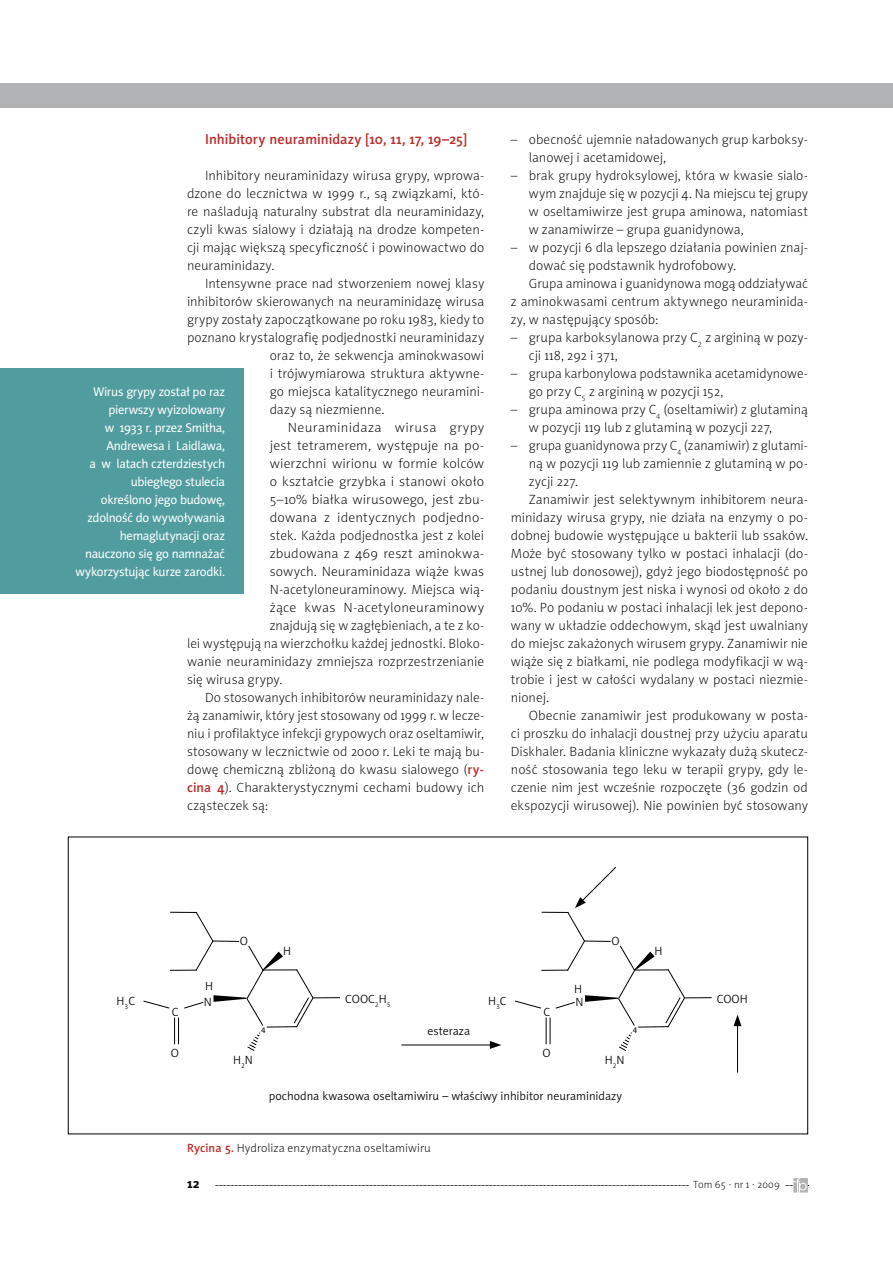
<style>
.page{position:relative;width:893px;height:1263px;background:#fff}
.page>*{position:absolute;margin:0;border:0;box-sizing:border-box;transform-origin:0 0}
.t1{font:14.25px "Naomi Sans EFN Medium";color:#ba2d2b}
.t2{font:13.5px/18px "Naomi Sans EFN Thin";letter-spacing:.005em;color:#000}
.t3{font:13.5px "Naomi Sans EFN Thin";letter-spacing:.035em;color:#000}
.t4{font:700 13.5px "Naomi Sans EFN";color:#000}
.t5{font:12.75px/18px "Naomi Sans EFN";letter-spacing:-.025em;color:#fff;text-align:right}
.t6{font:12px "Naomi Sans EFN Light";color:#000}
.t7{font:12px "Naomi Sans EFN Thin";letter-spacing:.01em;color:#000}
.t8{font:10.5px "Naomi Sans EFN Thin";letter-spacing:.01em;color:#000}
.t9{font:8.4px "Naomi Sans EFN";color:#000}
.s1{font-family:"Naomi Sans EFN Medium";color:#ba2d2b}
</style>
<div class="page">
<div style="left:0;top:83px;width:893px;height:25px;background:#b1b3b4"></div>
<svg style="left:215px;top:1178px;width:594px;height:14px"></svg>
<hr style="left:263px;top:969px;width:34px;height:1px;background:#000">
<hr style="left:267px;top:1026px;width:30px;height:1px;background:#000">
<svg style="left:293px;top:969px;width:47px;height:59px"></svg>
<svg style="left:143px;top:911px;width:140px;height:140px"></svg>
<hr style="left:401px;top:1044px;width:95px;height:1px;background:#000">
<svg style="left:490px;top:1041px;width:11px;height:8px"></svg>
<hr style="left:737px;top:1020px;width:1px;height:52px;background:#000">
<svg style="left:734px;top:1015px;width:7px;height:11px"></svg>
<svg style="left:515px;top:866px;width:196px;height:185px"></svg>
<div style="left:0;top:369px;width:243px;height:225px;background:#519c9f"></div>
<p class="t1" style="left:205px;top:131px;width:263px">Inhibitory neuraminidazy [10, 11, 17, 19–25]</p>
<p class="t2" style="left:187px;top:167px;width:299px;text-align:justify;text-indent:18px">Inhibitory neuraminidazy wirusa grypy, wprowa&shy;dzone do lecznictwa w 1999 r., są związkami, któ&shy;re naśladują naturalny substrat dla neuraminidazy, czyli kwas sialowy i działają na drodze kompeten&shy;cji mając większą specyficzność i powinowactwo do neuraminidazy.</p>
<p class="t2" style="left:205px;top:275px;width:281px">Intensywne prace nad stworzeniem nowej klasy</p>
<p class="t2" style="left:187px;top:293px;width:299px">inhibitorów skierowanych na neuraminidazę wirusa</p>
<p class="t2" style="left:187px;top:311px;width:299px">grypy zostały zapoczątkowane po roku 1983, kiedy to</p>
<p class="t2" style="left:187px;top:329px;width:299px">poznano krystalografię podjednostki neuraminidazy</p>
<p class="t2" style="left:270px;top:347px;width:216px">oraz to, że sekwencja aminokwasowi</p>
<p class="t2" style="left:270px;top:365px;width:216px">i trójwymiarowa struktura aktywne-</p>
<p class="t2" style="left:270px;top:383px;width:216px">go miejsca katalitycznego neuramini-</p>
<p class="t2" style="left:270px;top:401px;width:116px">dazy są niezmienne.</p>
<p class="t3" style="left:288px;top:420px;width:198px">Neuraminidaza wirusa grypy</p>
<p class="t2" style="left:270px;top:437px;width:216px">jest tetramerem, występuje na po-</p>
<p class="t2" style="left:270px;top:455px;width:216px">wierzchni wirionu w formie kolców</p>
<p class="t2" style="left:270px;top:473px;width:216px">o kształcie grzybka i stanowi około</p>
<p class="t2" style="left:270px;top:491px;width:216px">5–10% białka wirusowego, jest zbu-</p>
<p class="t2" style="left:270px;top:509px;width:216px">dowana z identycznych podjedno-</p>
<p class="t2" style="left:270px;top:527px;width:216px">stek. Każda podjednostka jest z kolei</p>
<p class="t2" style="left:270px;top:545px;width:216px">zbudowana z 469 reszt aminokwa-</p>
<p class="t2" style="left:270px;top:563px;width:216px">sowych. Neuraminidaza wiąże kwas</p>
<p class="t2" style="left:270px;top:581px;width:216px">N-acetyloneuraminowy. Miejsca wią-</p>
<p class="t2" style="left:270px;top:599px;width:216px">żące kwas N-acetyloneuraminowy</p>
<p class="t2" style="left:270px;top:617px;width:216px">znajdują się w zagłębieniach, a te z ko-</p>
<p class="t2" style="left:187px;top:635px;width:299px">lei występują na wierzchołku każdej jednostki. Bloko-</p>
<p class="t2" style="left:187px;top:653px;width:299px">wanie neuraminidazy zmniejsza rozprzestrzenianie</p>
<p class="t2" style="left:187px;top:671px;width:97px">się wirusa grypy.</p>
<p class="t2" style="left:205px;top:689px;width:281px">Do stosowanych inhibitorów neuraminidazy nale-</p>
<p class="t2" style="left:187px;top:707px;width:299px">żą zanamiwir, który jest stosowany od 1999 r. w lecze-</p>
<p class="t2" style="left:187px;top:725px;width:299px">niu i profilaktyce infekcji grypowych oraz oseltamiwir,</p>
<p class="t2" style="left:187px;top:743px;width:299px">stosowany w lecznictwie od 2000 r. Leki te mają bu-</p>
<p class="t2" style="left:187px;top:761px;width:299px">dowę chemiczną zbliżoną do kwasu sialowego (<span class="s1">ry-</span></p>
<p class="t2" style="left:187px;top:779px;width:299px"><span class="s1">cina 4</span>). Charakterystycznymi cechami budowy ich</p>
<p class="t2" style="left:187px;top:797px;width:83px">cząsteczek są:</p>
<p class="t5" style="left:76px;top:383px;width:151px">Wirus grypy został po raz pierwszy wyizolowany<br>w 1933 r. przez Smitha,<br>Andrewesa i Laidlawa,<br>a w latach czterdziestych ubiegłego stulecia<br>określono jego budowę, zdolność do wywoływania hemaglutynacji oraz nauczono się go namnażać wykorzystując kurze zarodki.</p>
<p class="t2" style="left:529px;top:131px;width:281px;text-indent:-18px">– obecność ujemnie naładowanych grup karboksy&shy;lanowej i acetamidowej,</p>
<p class="t2" style="left:529px;top:167px;width:281px;text-align:justify;text-indent:-18px">– brak grupy hydroksylowej, która w kwasie sialo&shy;wym znajduje się w pozycji 4. Na miejscu tej grupy w oseltamiwirze jest grupa aminowa, natomiast w zanamiwirze – grupa guanidynowa,</p>
<p class="t2" style="left:511px;top:239px;width:299px">– w pozycji 6 dla lepszego działania powinien znaj-</p>
<p class="t2" style="left:529px;top:257px;width:209px">dować się podstawnik hydrofobowy.</p>
<p class="t2" style="left:529px;top:275px;width:281px">Grupa aminowa i guanidynowa mogą oddziaływać</p>
<p class="t2" style="left:511px;top:293px;width:299px">z aminokwasami centrum aktywnego neuraminida-</p>
<p class="t2" style="left:511px;top:311px;width:149px">zy, w następujący sposób:</p>
<p class="t2" style="left:529px;top:329px;width:281px;text-indent:-18px">– grupa karboksylanowa przy C<sub>2</sub> z argininą w pozy&shy;cji 118, 292 i 371,</p>
<p class="t2" style="left:529px;top:365px;width:281px;text-indent:-18px">– grupa karbonylowa podstawnika acetamidynowe&shy;go przy C<sub>5</sub> z argininą w pozycji 152,</p>
<p class="t2" style="left:529px;top:401px;width:281px;text-indent:-18px">– grupa aminowa przy C<sub>4</sub> (oseltamiwir) z glutaminą w pozycji 119 lub z glutaminą w pozycji 227,</p>
<p class="t2" style="left:511px;top:437px;width:299px">– grupa guanidynowa przy C<sub>4</sub> (zanamiwir) z glutami-</p>
<p class="t2" style="left:529px;top:455px;width:281px">ną w pozycji 119 lub zamiennie z glutaminą w po-</p>
<p class="t2" style="left:529px;top:473px;width:51px">zycji 227.</p>
<p class="t2" style="left:529px;top:491px;width:281px">Zanamiwir jest selektywnym inhibitorem neura-</p>
<p class="t2" style="left:511px;top:509px;width:299px">minidazy wirusa grypy, nie działa na enzymy o po-</p>
<p class="t2" style="left:511px;top:527px;width:299px">dobnej budowie występujące u bakterii lub ssaków.</p>
<p class="t2" style="left:511px;top:545px;width:299px">Może być stosowany tylko w postaci inhalacji (do-</p>
<p class="t2" style="left:511px;top:563px;width:299px">ustnej lub donosowej), gdyż jego biodostępność po</p>
<p class="t2" style="left:511px;top:581px;width:299px">podaniu doustnym jest niska i wynosi od około 2 do</p>
<p class="t2" style="left:511px;top:599px;width:299px">10%. Po podaniu w postaci inhalacji lek jest depono-</p>
<p class="t2" style="left:511px;top:617px;width:299px">wany w układzie oddechowym, skąd jest uwalniany</p>
<p class="t2" style="left:511px;top:635px;width:299px">do miejsc zakażonych wirusem grypy. Zanamiwir nie</p>
<p class="t2" style="left:511px;top:653px;width:299px">wiąże się z białkami, nie podlega modyfikacji w wą-</p>
<p class="t2" style="left:511px;top:671px;width:299px">trobie i jest w całości wydalany w postaci niezmie-</p>
<p class="t2" style="left:511px;top:689px;width:40px">nionej.</p>
<p class="t2" style="left:529px;top:707px;width:281px">Obecnie zanamiwir jest produkowany w posta-</p>
<p class="t2" style="left:511px;top:725px;width:299px">ci proszku do inhalacji doustnej przy użyciu aparatu</p>
<p class="t2" style="left:511px;top:743px;width:299px">Diskhaler. Badania kliniczne wykazały dużą skutecz-</p>
<p class="t2" style="left:511px;top:761px;width:299px">ność stosowania tego leku w terapii grypy, gdy le-</p>
<p class="t2" style="left:511px;top:779px;width:299px">czenie nim jest wcześnie rozpoczęte (36 godzin od</p>
<p class="t2" style="left:511px;top:797px;width:299px">ekspozycji wirusowej). Nie powinien być stosowany</p>
<p class="t6" style="left:205px;top:979px;width:9px">H</p>
<p class="t6" style="left:240px;top:934px;width:10px">O</p>
<p class="t6" style="left:283px;top:944px;width:9px">H</p>
<p class="t6" style="left:574px;top:982px;width:9px">H</p>
<p class="t6" style="left:611px;top:934px;width:10px">O</p>
<p class="t6" style="left:655px;top:944px;width:9px">H</p>
<p class="t6" style="left:117px;top:994px;width:20px">H<sub>3</sub>C</p>
<p class="t6" style="left:172px;top:1005px;width:8px">C</p>
<p class="t6" style="left:171px;top:1046px;width:10px">O</p>
<p class="t6" style="left:204px;top:995px;width:10px">N</p>
<p class="t6" style="left:233px;top:1053px;width:21px">H<sub>2</sub>N</p>
<p class="t9" style="left:261px;top:1025px;width:6px">4</p>
<p class="t6" style="left:345px;top:992px;width:47px">COOC<sub>2</sub>H<sub>5</sub></p>
<p class="t6" style="left:427px;top:1025px;width:44px">esteraza</p>
<p class="t6" style="left:488px;top:994px;width:20px">H<sub>3</sub>C</p>
<p class="t6" style="left:543px;top:1005px;width:8px">C</p>
<p class="t6" style="left:542px;top:1046px;width:10px">O</p>
<p class="t6" style="left:575px;top:995px;width:10px">N</p>
<p class="t6" style="left:605px;top:1053px;width:21px">H<sub>2</sub>N</p>
<p class="t6" style="left:269px;top:1089px;width:355px">pochodna kwasowa oseltamiwiru – właściwy inhibitor neuraminidazy</p>
<p class="t9" style="left:633px;top:1025px;width:6px">4</p>
<p class="t6" style="left:717px;top:992px;width:33px">COOH</p>
<p class="t7" style="left:187px;top:1141px;width:245px"><span class="s1">Rycina 5.</span> Hydroliza enzymatyczna oseltamiwiru</p>
<p class="t4" style="left:187px;top:1176px;width:14px">12</p>
<p class="t8" style="left:693px;top:1179px;width:88px">Tom 65 · nr 1 · 2009</p>
</div>
